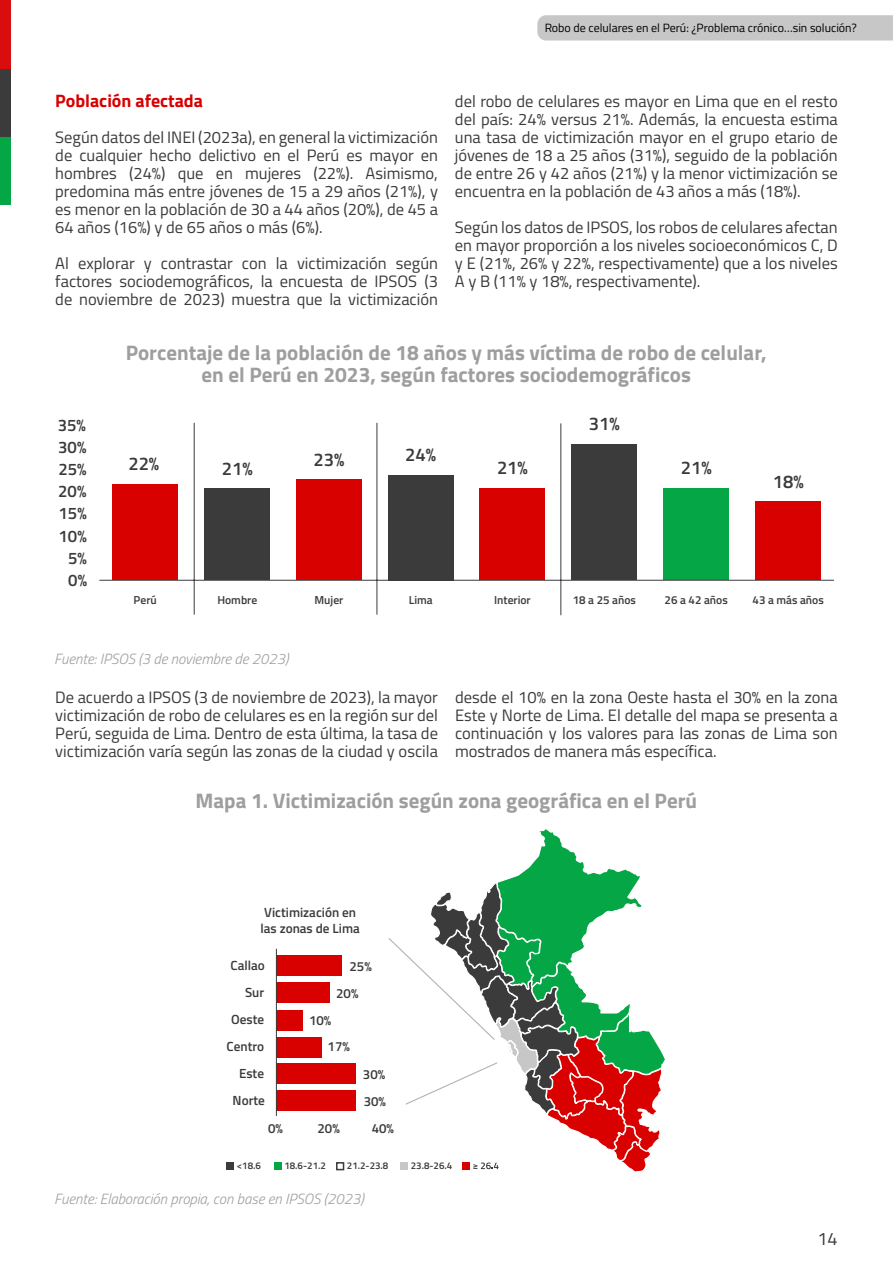
<style>
.page{position:relative;width:893px;height:1263px;background:#fff}
.page>*{position:absolute;margin:0;border:0;box-sizing:border-box;transform-origin:0 0}
.t1{font:700 21px/22.5px "Titillium Web";color:#9e9e9e;text-align:center}
.t2{font:600 18.45px "Titillium Web";color:#3b3b3b}
.t3{font:700 18px "Titillium Web";color:#d80000}
.t4{font:18px "Titillium Web";color:#3a3a3a}
.t5{font:600 16.8px "Titillium Web";color:#3b3b3b}
.t6{font:16.5px/18px "Titillium Web";color:#3a3a3a;text-align:justify}
.t7{font:italic 300 14.85px "Titillium Web";color:#9e9e9e}
.t8{font:600 13.2px/27.2px "Titillium Web";color:#3b3b3b}
.t9{font:12px "Titillium Web";color:#000}
.t10{font:600 11.55px "Titillium Web";color:#3b3b3b}
.t11{font:600 9.75px "Titillium Web";color:#3b3b3b}
</style>
<div class="page">
<div style="left:0;top:137px;width:10px;height:68px;background:#05a645"></div>
<div style="left:0;top:68px;width:10px;height:69px;background:#3b3b3b"></div>
<div style="left:0;top:0;width:10px;height:68px;background:#d90d0d"></div>
<svg style="left:537px;top:15px;width:356px;height:26px;background:#c9c8c8"></svg>
<div style="left:227px;top:1163px;width:7px;height:7px;background:#3b3b3b"></div>
<div style="left:274px;top:1163px;width:7px;height:7px;background:#05a645"></div>
<div style="left:336px;top:1162px;width:8px;height:8px;border:2px solid #3b3b3b"></div>
<div style="left:276px;top:955px;width:66px;height:20px;background:#d90000"></div>
<div style="left:276px;top:983px;width:53px;height:20px;background:#d90000"></div>
<div style="left:276px;top:1010px;width:27px;height:20px;background:#d90000"></div>
<div style="left:276px;top:1037px;width:46px;height:20px;background:#d90000"></div>
<div style="left:276px;top:1063px;width:80px;height:20px;background:#d90000"></div>
<div style="left:276px;top:1090px;width:80px;height:21px;background:#d90000"></div>
<hr style="left:276px;top:949px;width:1px;height:167px;background:#3b3b3b">
<svg style="left:388px;top:828px;width:277px;height:344px"></svg>
<div style="left:112px;top:484px;width:66px;height:96px;background:#d90000"></div>
<div style="left:204px;top:488px;width:66px;height:92px;background:#3b3b3b"></div>
<div style="left:296px;top:479px;width:66px;height:101px;background:#d90000"></div>
<div style="left:388px;top:475px;width:66px;height:105px;background:#3b3b3b"></div>
<div style="left:480px;top:488px;width:65px;height:92px;background:#d90000"></div>
<div style="left:571px;top:445px;width:66px;height:135px;background:#3b3b3b"></div>
<div style="left:663px;top:488px;width:66px;height:92px;background:#05a645"></div>
<div style="left:755px;top:501px;width:66px;height:79px;background:#d90000"></div>
<hr style="left:100px;top:580px;width:734px;height:1px;background:#3b3b3b">
<hr style="left:194px;top:423px;width:1px;height:191px;background:#3b3b3b">
<hr style="left:377px;top:423px;width:1px;height:191px;background:#3b3b3b">
<hr style="left:560px;top:424px;width:1px;height:191px;background:#3b3b3b">
<p class="t9" style="left:545px;top:19px;width:314px">Robo de celulares en el Perú: ¿Problema crónico…sin solución?</p>
<p class="t9" style="left:637px;top:19px;width:202px">¿Cómo combatir a exto sión en el Perú?</p>
<p class="t3" style="left:55px;top:87px;width:149px">Población afectada</p>
<p class="t6" style="left:55px;top:127px;width:384px">Según datos del INEI (2023a), en general la victimización de cualquier hecho delictivo en el Perú es mayor en hombres (24%) que en mujeres (22%). Asimismo, predomina más entre jóvenes de 15 a 29 años (21%), y es menor en la población de 30 a 44 años (20%), de 45 a 64 años (16%) y de 65 años o más (6%).</p>
<p class="t6" style="left:55px;top:253px;width:384px">Al explorar y contrastar con la victimización según factores sociodemográficos, la encuesta de IPSOS (3 de noviembre de 2023) muestra que la victimización</p>
<p class="t6" style="left:455px;top:92px;width:384px">del robo de celulares es mayor en Lima que en el resto del país: 24% versus 21%. Además, la encuesta estima una tasa de victimización mayor en el grupo etario de jóvenes de 18 a 25 años (31%), seguido de la población de entre 26 y 42 años (21%) y la menor victimización se encuentra en la población de 43 años a más (18%).</p>
<p class="t6" style="left:455px;top:218px;width:384px">Según los datos de IPSOS, los robos de celulares afectan en mayor proporción a los niveles socioeconómicos C, D y E (21%, 26% y 22%, respectivamente) que a los niveles A y B (11% y 18%, respectivamente).</p>
<p class="t5" style="left:58px;top:412px;width:30px">35%</p>
<p class="t5" style="left:58px;top:435px;width:30px">30%</p>
<p class="t5" style="left:59px;top:456px;width:30px">25%</p>
<p class="t5" style="left:58px;top:478px;width:30px">20%</p>
<p class="t5" style="left:59px;top:501px;width:30px">15%</p>
<p class="t5" style="left:59px;top:524px;width:30px">10%</p>
<p class="t5" style="left:68px;top:546px;width:20px">5%</p>
<p class="t5" style="left:68px;top:568px;width:20px">0%</p>
<p class="t1" style="left:126px;top:340px;width:642px">Porcentaje de la población de 18 años y más víctima de robo de celular, en el Perú en 2023, según factores sociodemográficos</p>
<p class="t2" style="left:128px;top:450px;width:32px">22%</p>
<p class="t2" style="left:222px;top:454px;width:32px">21%</p>
<p class="t2" style="left:313px;top:446px;width:32px">23%</p>
<p class="t2" style="left:405px;top:441px;width:32px">24%</p>
<p class="t2" style="left:497px;top:454px;width:32px">21%</p>
<p class="t2" style="left:589px;top:410px;width:32px">31%</p>
<p class="t2" style="left:681px;top:454px;width:32px">21%</p>
<p class="t2" style="left:773px;top:468px;width:32px">18%</p>
<p class="t10" style="left:134px;top:591px;width:25px">Perú</p>
<p class="t10" style="left:217px;top:591px;width:41px">Hombre</p>
<p class="t10" style="left:314px;top:591px;width:30px">Mujer</p>
<p class="t10" style="left:409px;top:591px;width:25px">Lima</p>
<p class="t10" style="left:494px;top:591px;width:38px">Interior</p>
<p class="t10" style="left:573px;top:591px;width:65px">18 a 25 años</p>
<p class="t10" style="left:665px;top:591px;width:65px">26 a 42 años</p>
<p class="t10" style="left:753px;top:591px;width:73px">43 a más años</p>
<p class="t7" style="left:54px;top:648px;width:236px">Fuente: IPSOS (3 de noviembre de 2023)</p>
<p class="t6" style="left:55px;top:687px;width:384px">De acuerdo a IPSOS (3 de noviembre de 2023), la mayor victimización de robo de celulares es en la región sur del Perú, seguida de Lima. Dentro de esta última, la tasa de victimización varía según las zonas de la ciudad y oscila</p>
<p class="t6" style="left:455px;top:687px;width:384px">desde el 10% en la zona Oeste hasta el 30% en la zona Este y Norte de Lima. El detalle del mapa se presenta a continuación y los valores para las zonas de Lima son mostrados de manera más específica.</p>
<p class="t1" style="left:196px;top:788px;width:503px">Mapa 1. Victimización según zona geográfica en el Perú</p>
<p class="t8" style="left:260px;top:904px;width:101px;line-height:15.6px">Victimización en las zonas de Lima</p>
<p class="t8" style="left:230px;top:951px;width:36px;text-align:right">Callao<br>Sur<br>Oeste</p>
<p class="t8" style="left:227px;top:1033px;width:40px;line-height:26.5px;text-align:right">Centro<br>Este<br>Norte</p>
<p class="t8" style="left:350px;top:952px;width:24px">25%</p>
<p class="t8" style="left:336px;top:979px;width:24px">20%</p>
<p class="t8" style="left:328px;top:1007px;width:24px;line-height:25.5px;text-indent:-19px">10%<br>17%</p>
<p class="t8" style="left:363px;top:1060px;width:25px">30%<br>30%</p>
<p class="t8" style="left:268px;top:1114px;width:16px">0%</p>
<p class="t8" style="left:317px;top:1114px;width:24px">20%</p>
<p class="t8" style="left:372px;top:1114px;width:24px">40%</p>
<p class="t11" style="left:237px;top:1158px;width:26px">&lt;18.6</p>
<p class="t11" style="left:284px;top:1158px;width:43px">18.6-21.2</p>
<p class="t11" style="left:347px;top:1158px;width:43px">21.2-23.8</p>
<p class="t11" style="left:411px;top:1158px;width:43px">23.8-26.4</p>
<p class="t7" style="left:54px;top:1188px;width:311px">Fuente: Elaboración propia, con base en IPSOS (2023)</p>
<p class="t4" style="left:817px;top:1225px;width:22px">14</p>
</div>
